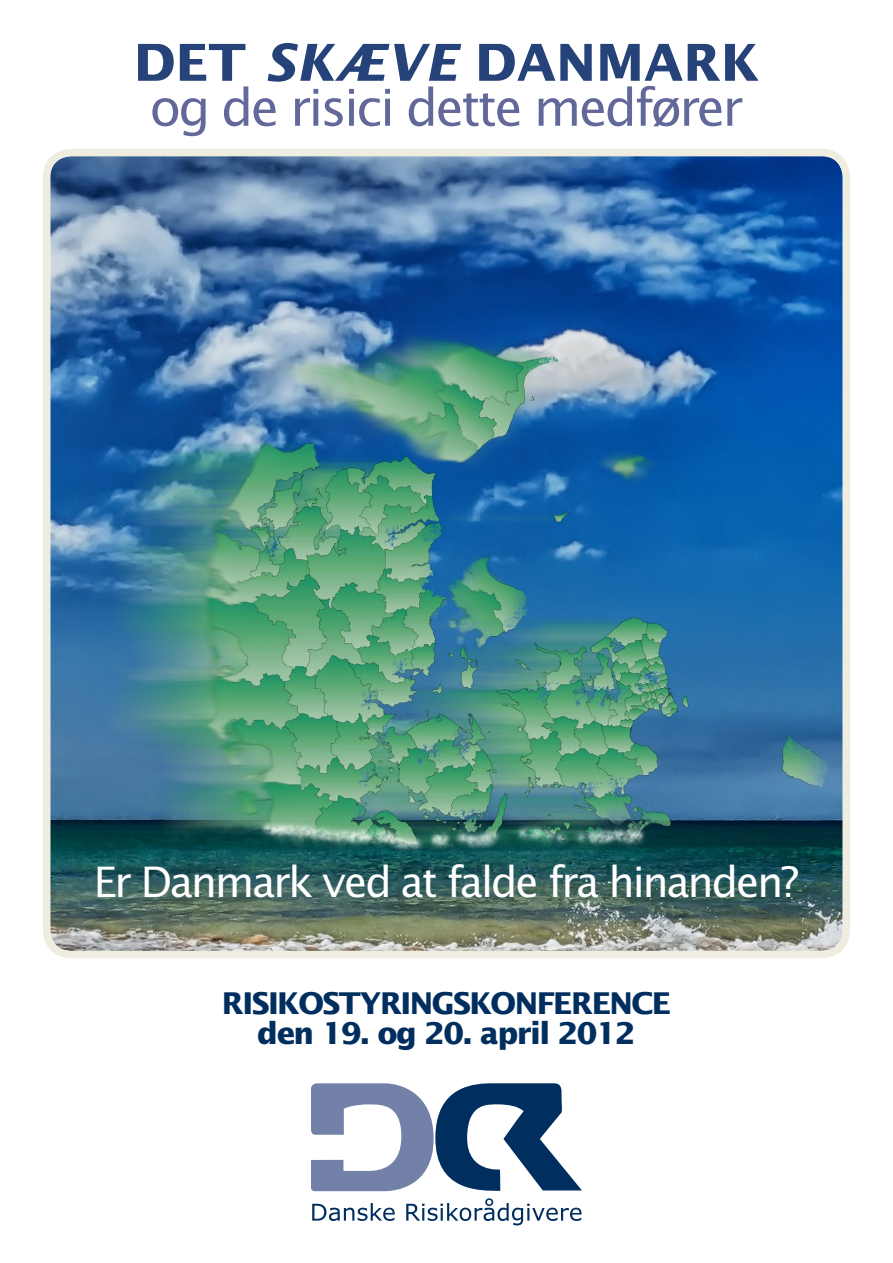
<style>
.page{position:relative;width:893px;height:1263px;background:#fff}
.page>*{position:absolute;margin:0;border:0;box-sizing:border-box;transform-origin:0 0}
.t1{font:51px/45px "Lucida Sans";letter-spacing:-.05em;color:#63689a;text-align:center}
.t2{font:42px "Lucida Sans";letter-spacing:-.05em;color:#fff}
.t3{font:700 30px/30px "Lucida Sans";letter-spacing:-.05em;color:#002e5f;text-align:center}
.s1{font-weight:700;color:#254378}
.s2{font-weight:700;font-style:italic;color:#254378}
</style>
<div class="page">
<svg style="left:311px;top:1083px;width:271px;height:108px"></svg>
<svg style="left:312px;top:1203px;width:83px;height:18px"></svg>
<svg style="left:406px;top:1198px;width:175px;height:27px"></svg>
<img style="left:51px;top:157px;width:791px;height:793px">
<div style="left:43px;top:149px;width:807px;height:809px;border:7px solid #efece0;border-radius:25px"></div>
<h1 class="t1" style="left:134px;top:41px;width:627px"><span class="s1">DET</span> <span class="s2">SKÆVE</span> <span class="s1">DANMARK </span>og de risici dette medfører</h1>
<h2 class="t2" style="left:94px;top:858px;width:707px">Er Danmark ved at falde fra hinanden?</h2>
<p class="t3" style="left:222px;top:989px;width:451px">RISIKOSTYRINGSKONFERENCE den 19. og 20. april 2012</p>
</div>
